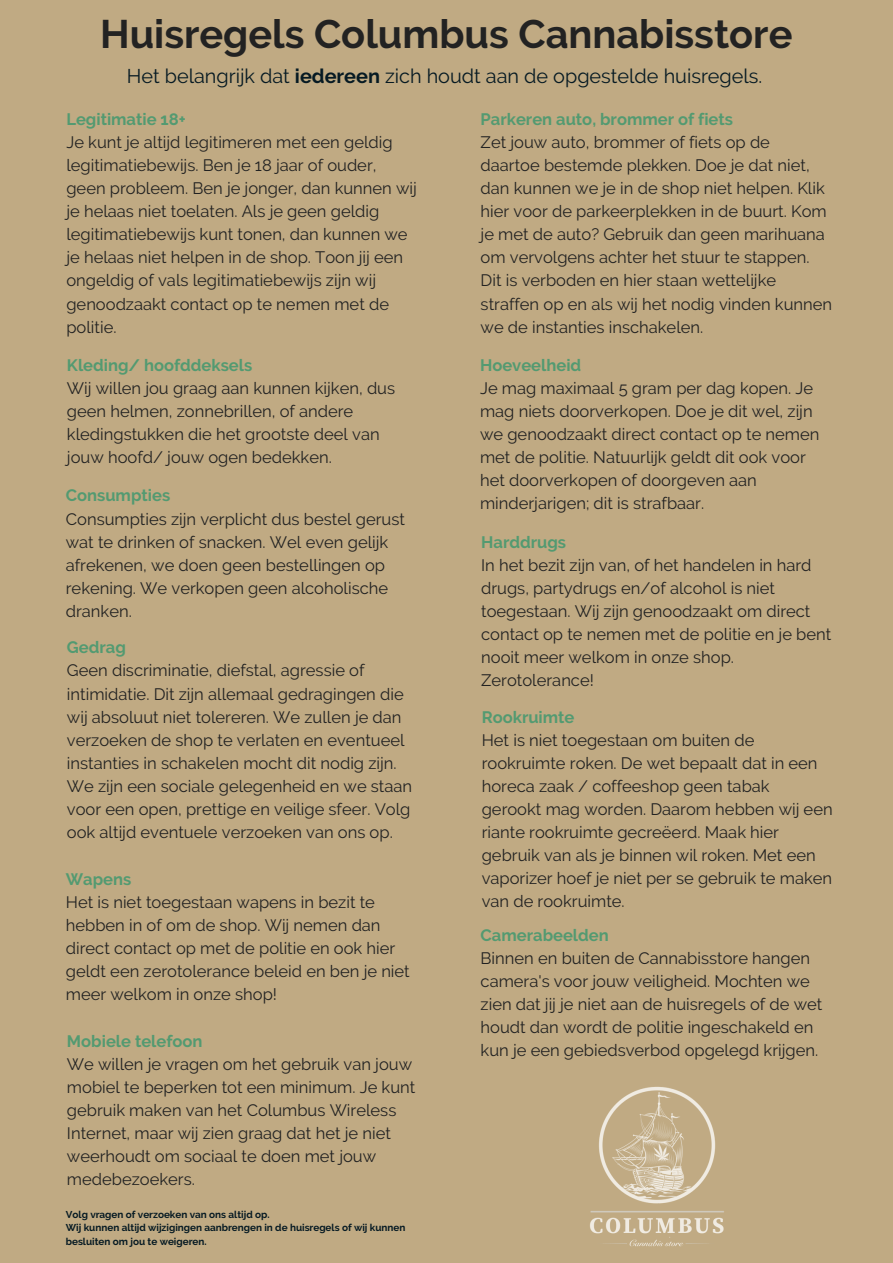
<style>
.page{position:relative;width:893px;height:1263px;background:#c0aa83}
.page>*{position:absolute;margin:0;border:0;box-sizing:border-box;transform-origin:0 0}
.t1{font:700 39.75px "Raleway";color:#222}
.t2{font:19.88px "Raleway";color:#061a23}
.t3{font:16.58px/23.1px "Raleway";color:#222}
.t4{font:700 16.58px "Raleway";color:#539a71}
.t5{font:700 9.9px/13.5px "Raleway";color:#061a23}
.s1{font-weight:700}
</style>
<div class="page">
<img style="left:590px;top:1086px;width:134px;height:161px">
<h1 class="t1" style="left:100px;top:11px;width:694px">Huisregels Columbus Cannabisstore</h1>
<p class="t2" style="left:127px;top:65px;width:637px">Het belangrijk dat <span class="s1">iedereen</span> zich houdt aan de opgestelde huisregels.</p>
<p class="t4" style="left:66px;top:109px;width:121px">Legitimatie 18+</p>
<p class="t3" style="left:66px;top:131px;width:352px">Je kunt je altijd legitimeren met een geldig legitimatiebewijs. Ben je 18 jaar of ouder, geen probleem. Ben je jonger, dan kunnen wij je helaas niet toelaten. Als je geen geldig legitimatiebewijs kunt tonen, dan kunnen we je helaas niet helpen in de shop. Toon jij een ongeldig of vals legitimatiebewijs zijn wij genoodzaakt contact op te nemen met de politie.</p>
<p class="t4" style="left:67px;top:355px;width:187px">Kleding/ hoofddeksels</p>
<p class="t3" style="left:67px;top:377px;width:330px">Wij willen jou graag aan kunnen kijken, dus geen helmen, zonnebrillen, of andere kledingstukken die het grootste deel van jouw hoofd/ jouw ogen bedekken.</p>
<p class="t4" style="left:66px;top:486px;width:106px">Consumpties</p>
<p class="t3" style="left:66px;top:507px;width:341px">Consumpties zijn verplicht dus bestel gerust wat te drinken of snacken. Wel even gelijk afrekenen, we doen geen bestellingen op rekening. We verkopen geen alcoholische dranken.</p>
<p class="t4" style="left:481px;top:109px;width:254px">Parkeren auto, brommer of fiets</p>
<p class="t3" style="left:481px;top:131px;width:353px">Zet jouw auto, brommer of fiets op de daartoe bestemde plekken. Doe je dat niet, dan kunnen we je in de shop niet helpen. Klik hier voor de parkeerplekken in de buurt. Kom je met de auto? Gebruik dan geen marihuana om vervolgens achter het stuur te stappen.<br>Dit is verboden en hier staan wettelijke straffen op en als wij het nodig vinden kunnen we de instanties inschakelen.</p>
<p class="t4" style="left:480px;top:355px;width:103px">Hoeveelheid</p>
<p class="t3" style="left:480px;top:377px;width:341px">Je mag maximaal 5 gram per dag kopen. Je mag niets doorverkopen. Doe je dit wel, zijn we genoodzaakt direct contact op te nemen met de politie. Natuurlijk geldt dit ook voor het doorverkopen of doorgeven aan minderjarigen; dit is strafbaar.</p>
<p class="t4" style="left:481px;top:532px;width:86px">Harddrugs</p>
<p class="t3" style="left:481px;top:553px;width:352px">In het bezit zijn van, of het handelen in hard drugs, partydrugs en/of alcohol is niet toegestaan. Wij zijn genoodzaakt om direct contact op te nemen met de politie en je bent nooit meer welkom in onze shop.<br>Zerotolerance!</p>
<p class="t4" style="left:482px;top:707px;width:94px">Rookruimte</p>
<p class="t3" style="left:482px;top:728px;width:352px">Het is niet toegestaan om buiten de rookruimte roken. De wet bepaalt dat in een horeca zaak / coffeeshop geen tabak gerookt mag worden. Daarom hebben wij een riante rookruimte gecreëerd. Maak hier gebruik van als je binnen wil roken. Met een vaporizer hoef je niet per se gebruik te maken van de rookruimte.</p>
<p class="t4" style="left:67px;top:638px;width:60px">Gedrag</p>
<p class="t3" style="left:67px;top:659px;width:347px">Geen discriminatie, diefstal, agressie of intimidatie. Dit zijn allemaal gedragingen die wij absoluut niet tolereren. We zullen je dan verzoeken de shop te verlaten en eventueel instanties in schakelen mocht dit nodig zijn.<br>We zijn een sociale gelegenheid en we staan voor een open, prettige en veilige sfeer. Volg ook altijd eventuele verzoeken van ons op.</p>
<p class="t4" style="left:66px;top:869px;width:67px">Wapens</p>
<p class="t3" style="left:66px;top:890px;width:345px">Het is niet toegestaan wapens in bezit te hebben in of om de shop. Wij nemen dan direct contact op met de politie en ook hier geldt een zerotolerance beleid en ben je niet meer welkom in onze shop!</p>
<p class="t4" style="left:67px;top:1031px;width:137px">Mobiele telefoon</p>
<p class="t3" style="left:67px;top:1052px;width:350px">We willen je vragen om het gebruik van jouw mobiel te beperken tot een minimum. Je kunt gebruik maken van het Columbus Wireless Internet, maar wij zien graag dat het je niet weerhoudt om sociaal te doen met jouw medebezoekers.</p>
<p class="t4" style="left:481px;top:925px;width:130px">Camerabeelden</p>
<p class="t3" style="left:481px;top:947px;width:343px">Binnen en buiten de Cannabisstore hangen camera's voor jouw veiligheid. Mochten we zien dat jij je niet aan de huisregels of de wet houdt dan wordt de politie ingeschakeld en kun je een gebiedsverbod opgelegd krijgen.</p>
<p class="t5" style="left:66px;top:1208px;width:341px">Volg vragen of verzoeken van ons altijd op.<br>Wij kunnen altijd wijzigingen aanbrengen in de huisregels of wij kunnen besluiten om jou te weigeren.</p>
</div>
